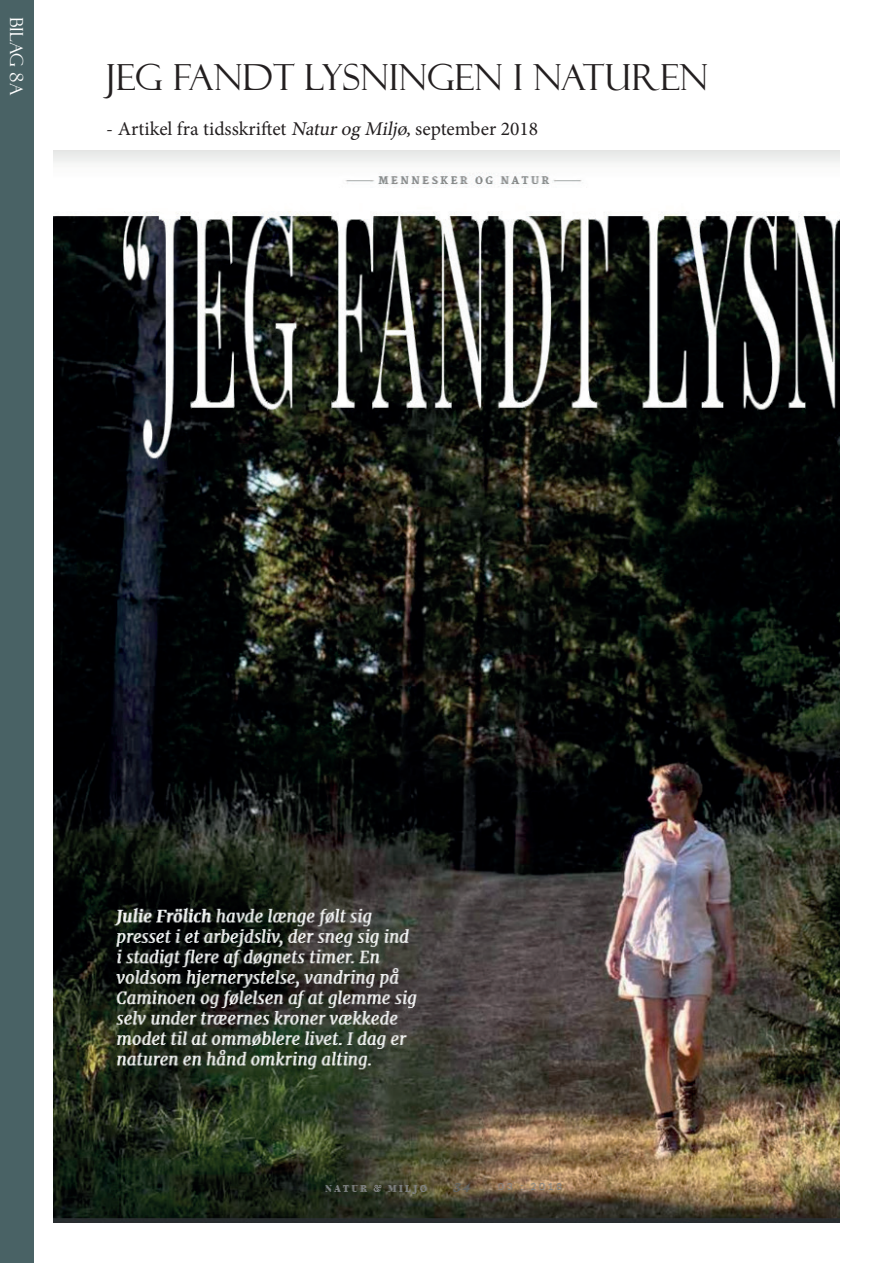
<style>
.page{position:relative;width:893px;height:1263px;background:#fff}
.page>*{position:absolute;margin:0;border:0;box-sizing:border-box;transform-origin:0 0}
.t1{font:36px "Felix Titling";color:#231f20}
.t2{font:19.5px "Minion Pro";color:#231f20}
.t3{font:18px "Felix Titling";color:#fff}
.s1{font-style:italic}
</style>
<div class="page">
<div style="left:0;top:0;width:33px;height:1263px;background:#496265"></div>
<img style="left:53px;top:151px;width:787px;height:1071px">
<p class="t3" style="left:27px;top:17px;width:80px;rotate:90deg">BILAG 8A</p>
<h1 class="t1" style="left:106px;top:56px;width:604px">JEG FANDT LYSNINGEN I NATUREN</h1>
<p class="t2" style="left:106px;top:115px;width:433px">- Artikel fra tidsskriftet <span class="s1">Naturog Miljø,</span>september 2018</p>
</div>
